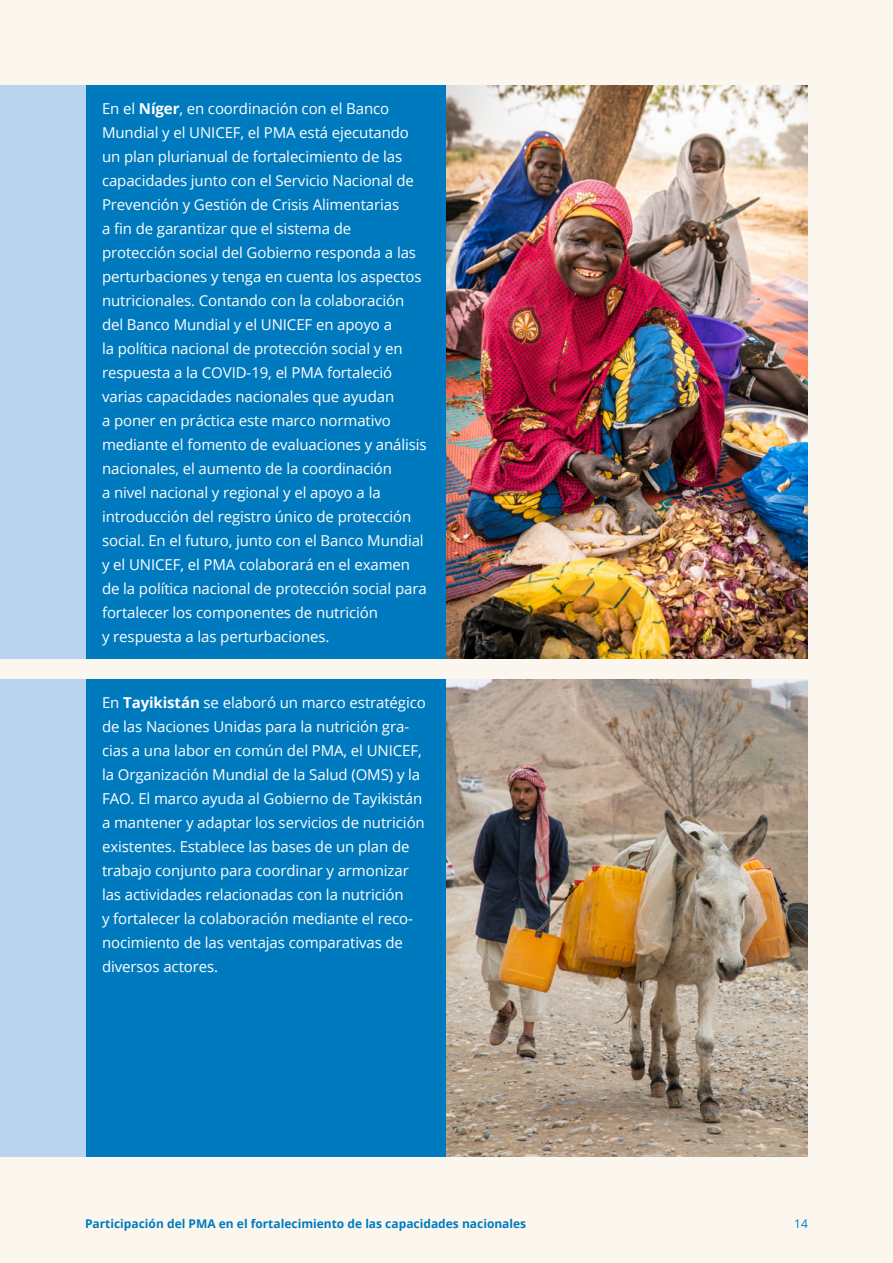
<style>
.page{position:relative;width:893px;height:1263px;background:#fbf7ee}
.page>*{position:absolute;margin:0;border:0;box-sizing:border-box;transform-origin:0 0}
.t1{font:15px/24px "Open Sans";letter-spacing:-.005em;color:#fff}
.t2{font:700 12px "Open Sans";color:#007abf}
.t3{font:12px "Open Sans";color:#007abf}
.s1{font-weight:700}
</style>
<div class="page">
<div style="left:85px;top:85px;width:361px;height:574px;background:#007abf"></div>
<div style="left:85px;top:679px;width:361px;height:478px;background:#007abf"></div>
<div style="left:0;top:85px;width:85px;height:574px;background:#bad3ee"></div>
<div style="left:0;top:679px;width:85px;height:478px;background:#bad3ee"></div>
<img style="left:446px;top:85px;width:362px;height:574px">
<img style="left:446px;top:679px;width:362px;height:478px">
<p class="t1" style="left:102px;top:96px;width:326px">En el <span class="s1">Níger</span>, en coordinación con el Banco Mundial y el UNICEF, el PMA está ejecutando un plan plurianual de fortalecimiento de las capacidades junto con el Servicio Nacional de Prevención y Gestión de Crisis Alimentarias<br>a fin de garantizar que el sistema de protección social del Gobierno responda a las perturbaciones y tenga en cuenta los aspectos nutricionales. Contando con la colaboración del Banco Mundial y el UNICEF en apoyo a<br>la política nacional de protección social y en respuesta a la COVID-19, el PMA fortaleció varias capacidades nacionales que ayudan<br>a poner en práctica este marco normativo mediante el fomento de evaluaciones y análisis nacionales, el aumento de la coordinación<br>a nivel nacional y regional y el apoyo a la introducción del registro único de protección social. En el futuro, junto con el Banco Mundial y el UNICEF, el PMA colaborará en el examen de la política nacional de protección social para fortalecer los componentes de nutrición<br>y respuesta a las perturbaciones.</p>
<p class="t1" style="left:102px;top:690px;width:325px">En <span class="s1">Tayikistán</span> se elaboró un marco estratégico de las Naciones Unidas para la nutrición gra&shy;cias a una labor en común del PMA, el UNICEF, la Organización Mundial de la Salud (OMS) y la FAO. El marco ayuda al Gobierno de Tayikistán a mantener y adaptar los servicios de nutrición existentes. Establece las bases de un plan de trabajo conjunto para coordinar y armonizar las actividades relacionadas con la nutrición<br>y fortalecer la colaboración mediante el reco&shy;nocimiento de las ventajas comparativas de diversos actores.</p>
<p class="t2" style="left:85px;top:1215px;width:443px">Participación del PMA en el fortalecimiento de las capacidades nacionales</p>
<p class="t3" style="left:794px;top:1215px;width:15px">14</p>
</div>
